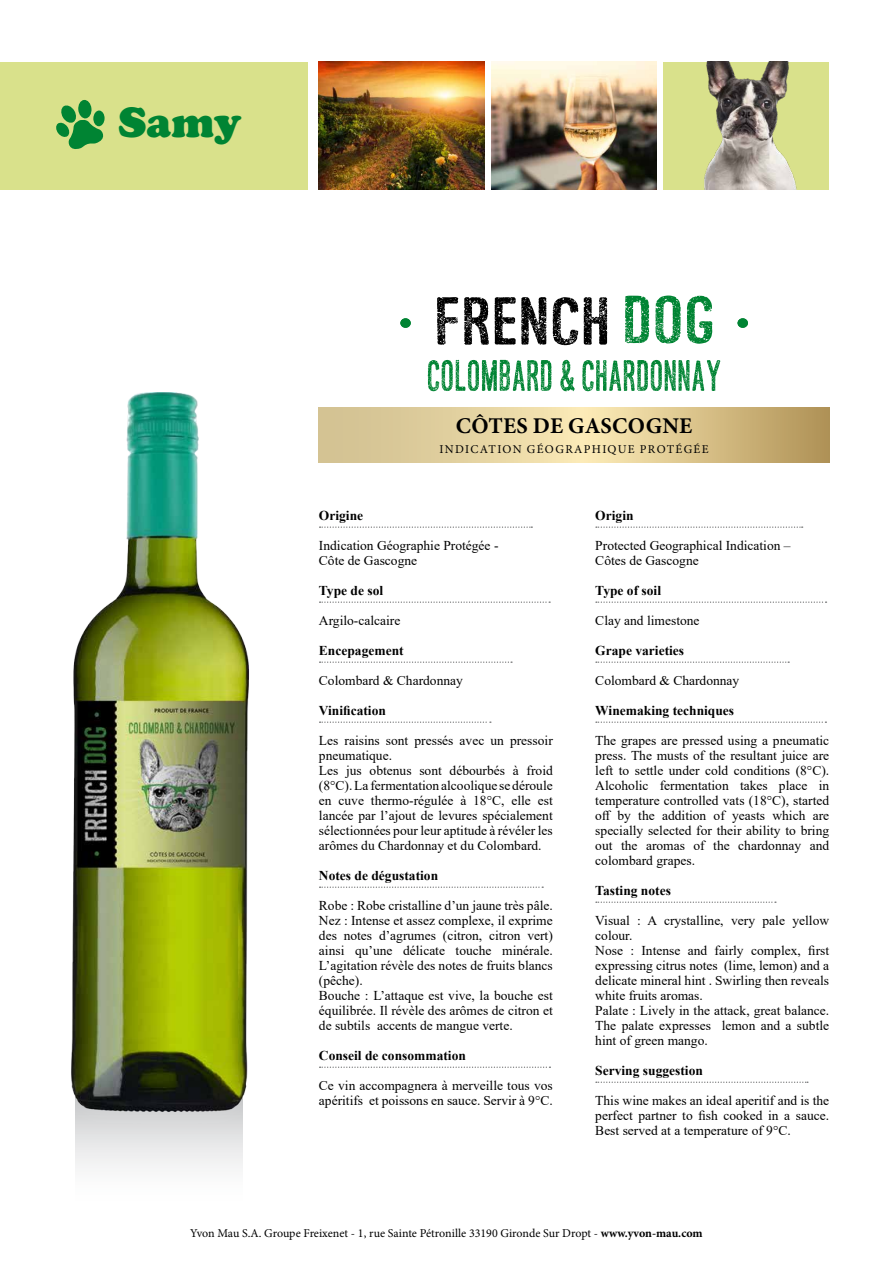
<style>
.page{position:relative;width:893px;height:1263px;background:#fff}
.page>*{position:absolute;margin:0;border:0;box-sizing:border-box;transform-origin:0 0}
.t1{font:42px "Cooper Black Std";color:#008433}
.t2{font:700 22.5px "Minion Pro";letter-spacing:.01em;color:#000}
.t3{font:13.5px/15px "Times New Roman";color:#000}
.t4{font:700 13.5px "Times New Roman";color:#000}
.t5{font:12px "Minion Pro";color:#000}
.t6{font:12px "Minion Pro";letter-spacing:.11em;color:#000}
.s1{font-weight:700}
</style>
<div class="page">
<svg style="left:76px;top:1135px;width:166px;height:33px"></svg>
<img style="left:71px;top:392px;width:178px;height:725px">
<img style="left:319px;top:62px;width:166px;height:127px">
<img style="left:491px;top:62px;width:166px;height:127px">
<img style="left:663px;top:62px;width:166px;height:127px">
<svg style="left:320px;top:526px;width:212px;height:2px"></svg>
<svg style="left:320px;top:601px;width:230px;height:2px"></svg>
<svg style="left:320px;top:661px;width:192px;height:2px"></svg>
<svg style="left:320px;top:721px;width:171px;height:2px"></svg>
<svg style="left:320px;top:886px;width:223px;height:2px"></svg>
<svg style="left:320px;top:1066px;width:230px;height:2px"></svg>
<svg style="left:596px;top:526px;width:207px;height:2px"></svg>
<svg style="left:596px;top:601px;width:230px;height:2px"></svg>
<svg style="left:596px;top:661px;width:193px;height:2px"></svg>
<svg style="left:596px;top:721px;width:230px;height:2px"></svg>
<svg style="left:596px;top:901px;width:180px;height:2px"></svg>
<svg style="left:596px;top:1081px;width:212px;height:2px"></svg>
<div style="left:0;top:62px;width:307px;height:127px;background:#d9e18b"></div>
<svg style="left:319px;top:407px;width:510px;height:55px;background:#ddc894"></svg>
<svg style="left:56px;top:100px;width:49px;height:49px"></svg>
<svg style="left:437px;top:297px;width:21px;height:48px"></svg>
<svg style="left:464px;top:297px;width:25px;height:48px"></svg>
<svg style="left:495px;top:297px;width:52px;height:48px"></svg>
<svg style="left:553px;top:297px;width:25px;height:48px"></svg>
<svg style="left:584px;top:297px;width:23px;height:48px"></svg>
<svg style="left:625px;top:296px;width:24px;height:47px"></svg>
<svg style="left:655px;top:296px;width:26px;height:47px"></svg>
<svg style="left:687px;top:296px;width:25px;height:48px"></svg>
<div style="left:400px;top:318px;width:11px;height:10px;background:#008433;border-radius:50%"></div>
<div style="left:737px;top:318px;width:11px;height:10px;background:#008433;border-radius:50%"></div>
<svg style="left:428px;top:360px;width:123px;height:31px"></svg>
<svg style="left:560px;top:360px;width:15px;height:31px"></svg>
<svg style="left:582px;top:360px;width:138px;height:31px"></svg>
<h1 class="t1" style="left:118px;top:97px;width:125px">Samy</h1>
<h2 class="t2" style="left:456px;top:410px;width:238px">CÔTES DE GASCOGNE</h2>
<p class="t6" style="left:440px;top:441px;width:271px">INDICATION GÉOGRAPHIQUE PROTÉGÉE</p>
<p class="t4" style="left:319px;top:505px;width:46px">Origine</p>
<p class="t3" style="left:319px;top:537px;width:181px">Indication Géographie Protégée -<br>Côte de Gascogne</p>
<p class="t4" style="left:319px;top:580px;width:66px">Type de sol</p>
<p class="t3" style="left:319px;top:612px;width:83px">Argilo-calcaire</p>
<p class="t4" style="left:319px;top:640px;width:86px">Encepagement</p>
<p class="t3" style="left:319px;top:672px;width:145px">Colombard &amp; Chardonnay</p>
<p class="t4" style="left:319px;top:700px;width:69px">Vinification</p>
<p class="t3" style="left:319px;top:732px;width:235px">Les raisins sont pressés avec un pressoir pneumatique.<br>Les jus obtenus sont débourbés à froid (8°C). La fermentation alcoolique se déroule en cuve thermo-régulée à 18°C, elle est lancée par l’ajout de levures spécialement sélectionnées pour leur aptitude à révéler les arômes du Chardonnay et du Colombard.</p>
<p class="t4" style="left:319px;top:865px;width:121px">Notes de dégustation</p>
<p class="t3" style="left:319px;top:897px;width:235px">Robe : Robe cristalline d’un jaune très pâle.<br>Nez : Intense et assez complexe, il exprime des notes d’agrumes (citron, citron vert) ainsi qu’une délicate touche minérale.<br>L’agitation révèle des notes de fruits blancs (pêche).<br>Bouche : L’attaque est vive, la bouche est équilibrée. Il révèle des arômes de citron et de subtils accents de mangue verte.</p>
<p class="t4" style="left:319px;top:1045px;width:149px">Conseil de consommation</p>
<p class="t3" style="left:319px;top:1077px;width:235px">Ce vin accompagnera à merveille tous vos apéritifs et poissons en sauce. Servir à 9°C.</p>
<p class="t4" style="left:595px;top:505px;width:40px">Origin</p>
<p class="t3" style="left:595px;top:537px;width:197px">Protected Geographical Indication –<br>Côtes de Gascogne</p>
<p class="t4" style="left:595px;top:580px;width:67px">Type of soil</p>
<p class="t3" style="left:595px;top:612px;width:106px">Clay and limestone</p>
<p class="t4" style="left:595px;top:640px;width:90px">Grape varieties</p>
<p class="t3" style="left:595px;top:672px;width:145px">Colombard &amp; Chardonnay</p>
<p class="t4" style="left:595px;top:700px;width:140px">Winemaking techniques</p>
<p class="t3" style="left:595px;top:732px;width:235px;text-align:justify">The grapes are pressed using a pneumatic press. The musts of the resultant juice are left to settle under cold conditions (8°C).<br>Alcoholic fermentation takes place in temperature controlled vats (18°C), started off by the addition of yeasts which are specially selected for their ability to bring out the aromas of the chardonnay and colombard grapes.</p>
<p class="t4" style="left:595px;top:880px;width:77px">Tasting notes</p>
<p class="t3" style="left:595px;top:912px;width:235px">Visual : A crystalline, very pale yellow colour.<br>Nose : Intense and fairly complex, first expressing citrus notes (lime, lemon) and a delicate mineral hint . Swirling then reveals white fruits aromas.<br>Palate : Lively in the attack, great balance.<br>The palate expresses lemon and a subtle hint of green mango.</p>
<p class="t4" style="left:595px;top:1060px;width:109px">Serving suggestion</p>
<p class="t3" style="left:595px;top:1092px;width:235px;text-align:justify">This wine makes an ideal aperitif and is the perfect partner to fish cooked in a sauce.<br>Best served at a temperature of 9°C.</p>
<p class="t5" style="left:190px;top:1225px;width:514px">Yvon Mau S.A. Groupe Freixenet - 1, rue Sainte Pétronille 33190 Gironde Sur Dropt - <span class="s1">www.yvon-mau.com</span></p>
</div>
